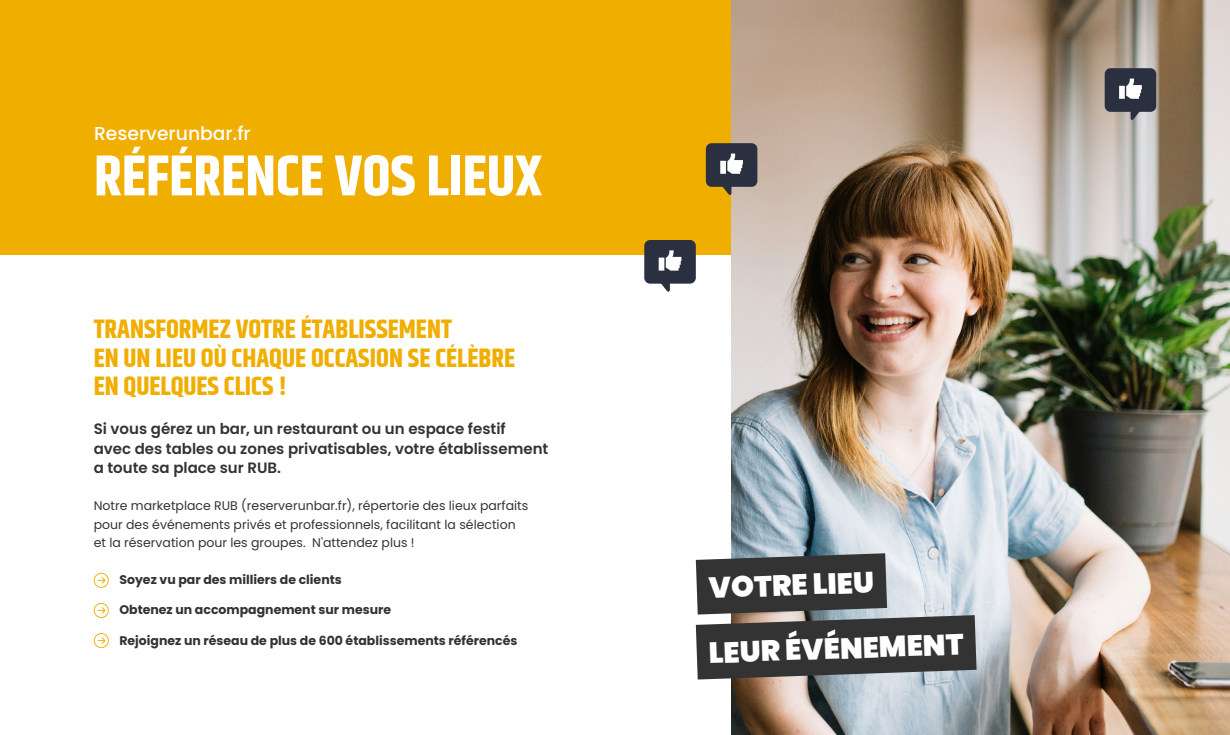
<style>
.page{position:relative;width:1230px;height:735px;background:#fff}
.page>*{position:absolute;margin:0;border:0;box-sizing:border-box;transform-origin:0 0}
.t1{font:700 57.5px "Khand";color:#fff}
.t2{font:900 29.25px "Poppins";color:#fff}
.t3{font:700 26.25px/28.8px "Khand";color:#f0ae00}
.t4{font:500 18.75px "Poppins";color:#fff}
.t5{font:600 15px/19.5px "Poppins";color:#333}
.t6{font:12.5px/18.5px "Poppins";color:#333}
.t7{font:700 12.5px "Poppins";color:#333}
</style>
<div class="page">
<div style="left:0;top:0;width:1230px;height:255px;background:#f0ae00"></div>
<img style="left:732px;top:0;width:498px;height:735px">
<svg style="left:696px;top:553px;width:281px;height:127px;background:#5e6061"></svg>
<div style="left:644px;top:240px;width:52px;height:44px;background:#2a3040;border-radius:6px"></div>
<svg style="left:658px;top:283px;width:12px;height:9px"></svg>
<svg style="left:659px;top:250px;width:22px;height:21px"></svg>
<div style="left:706px;top:143px;width:51px;height:44px;background:#2a3040;border-radius:6px"></div>
<svg style="left:720px;top:186px;width:11px;height:9px"></svg>
<svg style="left:720px;top:154px;width:23px;height:20px"></svg>
<div style="left:1105px;top:68px;width:51px;height:44px;background:#2a3040;border-radius:6px"></div>
<svg style="left:1131px;top:111px;width:11px;height:10px"></svg>
<svg style="left:1119px;top:79px;width:23px;height:20px"></svg>
<svg style="left:94px;top:573px;width:15px;height:15px"></svg>
<svg style="left:94px;top:603px;width:15px;height:15px"></svg>
<svg style="left:94px;top:633px;width:15px;height:15px"></svg>
<h3 class="t4" style="left:94px;top:123px;width:158px">Reserverunbar.fr</h3>
<h1 class="t1" style="left:94px;top:135px;width:450px">RÉFÉRENCE VOS LIEUX</h1>
<h3 class="t3" style="left:94px;top:316px;width:423px">TRANSFORMEZ VOTRE ÉTABLISSEMENT<br>EN UN LIEU OÙ CHAQUE OCCASION SE CÉLÈBRE<br>EN QUELQUES CLICS !</h3>
<p class="t5" style="left:94px;top:419px;width:456px">Si vous gérez un bar, un restaurant ou un espace festif<br>avec des tables ou zones privatisables, votre établissement a toute sa place sur RUB.</p>
<p class="t6" style="left:94px;top:497px;width:436px">Notre marketplace RUB (reserverunbar.fr), répertorie des lieux parfaits pour des événements privés et professionnels, facilitant la sélection et la réservation pour les groupes. N'attendez plus !</p>
<p class="t7" style="left:119px;top:573px;width:224px">Soyez vu par des milliers de clients</p>
<p class="t7" style="left:119px;top:603px;width:273px">Obtenez un accompagnement sur mesure</p>
<p class="t7" style="left:119px;top:633px;width:400px">Rejoignez un réseau de plus de 600 établissements référencés</p>
<h2 class="t2" style="left:708px;top:571px;width:167px;rotate:-2deg">VOTRE LIEU</h2>
<h2 class="t2" style="left:708px;top:636px;width:256px;rotate:-2deg">LEUR ÉVÉNEMENT</h2>
</div>
